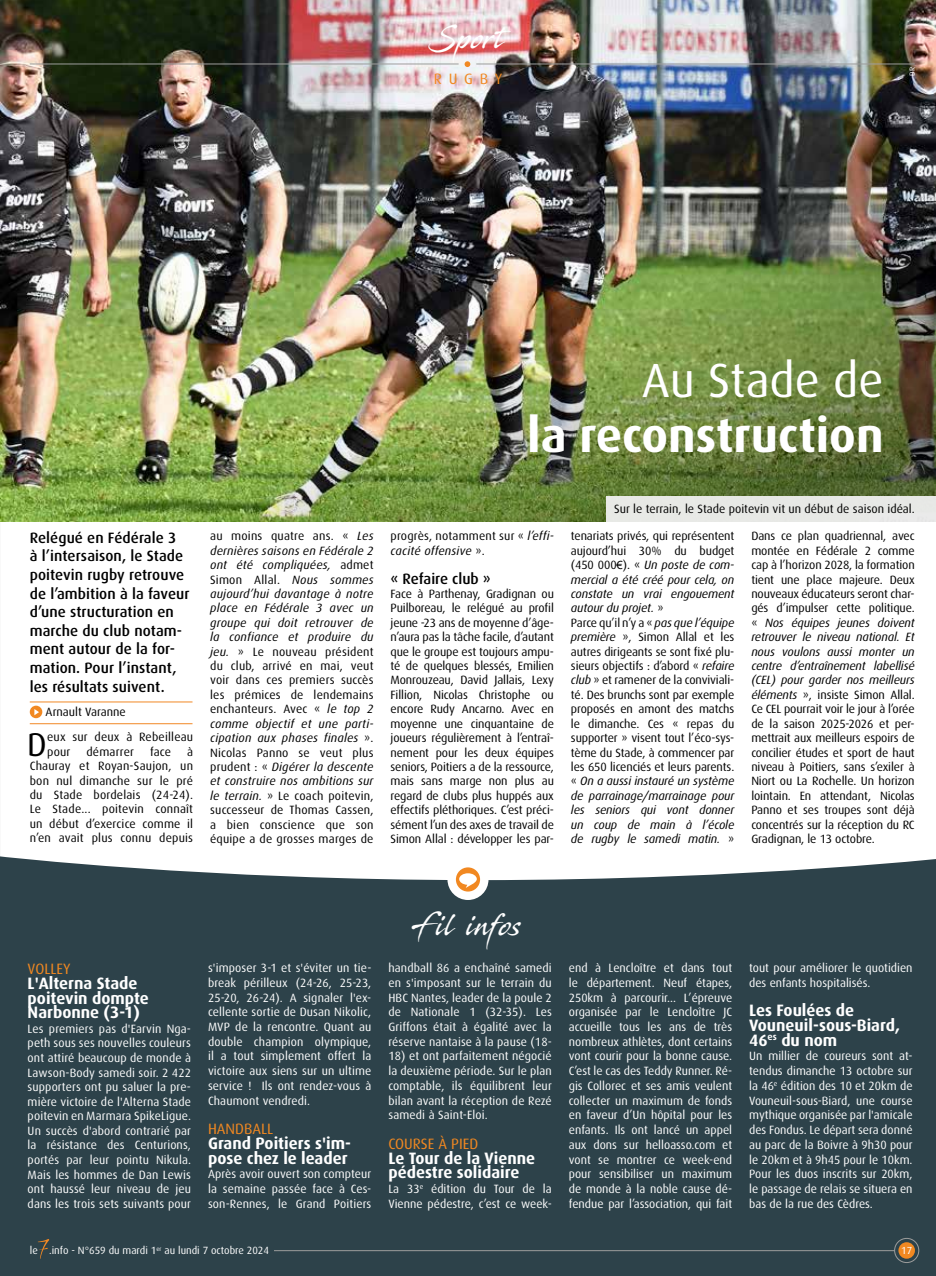
<style>
.page{position:relative;width:936px;height:1276px;background:#fff}
.page>*{position:absolute;margin:0;border:0;box-sizing:border-box;transform-origin:0 0}
.t1{font:700 48px "Dax";color:#fff}
.t2{font:48px "Dax";color:#fff}
.t3{font:33px "Dax";color:#000}
.t4{font:30px "Stingray";letter-spacing:.04em;color:#fff;scale:.74 1}
.t5{font:700 16.5px/14.7px "Dax";color:#fff}
.t6{font:500 15px/18.6px "Dax";letter-spacing:.005em;color:#000}
.t7{font:15px "Dax";color:#f18821}
.t8{font:12px/14.4px "Dax";letter-spacing:-.01em;color:#000;text-align:justify}
.t9{font:12px/14.7px "Dax";color:#fff;text-align:justify}
.t10{font:italic 12px/14.4px "Dax";letter-spacing:.015em;color:#000;text-align:justify}
.t11{font:12px/14.4px "Dax";letter-spacing:.015em;color:#000}
.t12{font:10.5px "Dax";color:#fff}
.t13{font:10.2px "Dax";color:#fff}
.t14{font:7.5px "Dax";color:#fff}
.s1{font-style:normal}
.s2{font-style:italic}
.s3{font-family:"Arial";font-size:11.25px}
</style>
<div class="page">
<img style="left:0;top:0;width:935px;height:101px">
<img style="left:0;top:101px;width:935px;height:421px">
<div style="left:0;top:856px;width:935px;height:420px;background:#2d424a"></div>
<hr style="left:30px;top:701px;width:162px;height:1px;background:#f18825">
<svg style="left:30px;top:705px;width:12px;height:13px"></svg>
<hr style="left:30px;top:723px;width:162px;height:1px;background:#f18825">
<div style="left:606px;top:496px;width:329px;height:26px;background:#e7e9e6"></div>
<hr style="left:30px;top:64px;width:428px;height:1px;background:#9d9d9c">
<hr style="left:476px;top:64px;width:438px;height:1px;background:#9d9d9c">
<svg style="left:464px;top:61px;width:6px;height:6px"></svg>
<div style="left:447px;top:859px;width:41px;height:41px;background:#fff;border-radius:50%"></div>
<svg style="left:456px;top:867px;width:24px;height:24px"></svg>
<div style="left:898px;top:1242px;width:16px;height:16px;background:#f18821;border-radius:50%"></div>
<div style="left:894px;top:1238px;width:24px;height:24px;border:1px solid #9d9d9c;border-radius:50%"></div>
<hr style="left:274px;top:1250px;width:620px;height:1px;background:#9d9d9c">
<svg style="left:38px;top:1238px;width:11px;height:20px"></svg>
<h3 class="t4" style="left:428px;top:18px;width:105px">Sport</h3>
<p class="t7" style="left:434px;top:71px;width:70px">RUGBY</p>
<p class="t14" style="left:907px;top:76px;width:10px;rotate:-90deg">DR</p>
<h1 class="t2" style="left:641px;top:354px;width:243px">Au Stade de</h1>
<h1 class="t1" style="left:527px;top:408px;width:358px">la reconstruction</h1>
<p class="t6" style="left:30px;top:528px;width:161px">Relégué en Fédérale 3<br>à l’intersaison, le Stade poitevin rugby retrouve de l’ambition à la faveur d’une structuration en marche du club notam&shy;ment autour de la for&shy;mation. Pour l’instant, les résultats suivent.</p>
<p class="t8" style="left:46px;top:705px;width:82px">Arnault Varanne</p>
<h2 class="t3" style="left:27px;top:726px;width:21px">D</h2>
<p class="t11" style="left:47px;top:730px;width:147px">eux sur deux à Rebeilleau pour</p>
<p class="t11" style="left:86px;top:744px;width:49px">démarrer</p>
<p class="t8" style="left:150px;top:744px;width:22px">face</p>
<p class="t8" style="left:30px;top:744px;width:165px;text-indent:157px">à Chauray et Royan-Saujon, un bon nul dimanche sur le pré du Stade bordelais (24-24).<br>Le Stade... poitevin connaît un début d’exercice comme il n’en avait plus connu depuis</p>
<p class="t10" style="left:210px;top:529px;width:165px"><span class="s1">au moins quatre ans. «</span> Les dernières saisons en Fédérale 2 ont été compliquées, <span class="s1">admet Simon Allal.</span> Nous sommes aujourd’hui davantage à notre place en Fédérale 3 avec un groupe qui doit retrouver de la confiance et produire du jeu. <span class="s1">» Le nouveau président du club, arrivé en mai, veut voir dans ces premiers succès les prémices de lendemains enchanteurs. Avec «</span> le top 2 comme objectif et une parti&shy;cipation aux phases finales <span class="s1">».<br>Nicolas Panno se veut plus prudent : «</span> Digérer la descente et construire nos ambitions sur le terrain. <span class="s1">» Le coach poitevin, successeur de Thomas Cassen, a bien conscience que son équipe a de grosses marges de</span></p>
<p class="t11" style="left:390px;top:529px;width:165px">progrès, notamment sur « <span class="s2">l’effi&shy;cacité offensive</span> ».</p>
<p class="t6" style="left:390px;top:569px;width:102px">« Refaire club »</p>
<p class="t8" style="left:390px;top:587px;width:165px">Face à Parthenay, Gradignan ou Puilboreau, le relégué au profil jeune -23 ans de moyenne d’âge&shy;n’aura pas la tâche facile, d’autant que le groupe est toujours ampu&shy;té de quelques blessés, Emilien Monrouzeau, David Jallais, Lexy Fillion, Nicolas Christophe ou encore Rudy Ancarno. Avec en moyenne une cinquantaine de joueurs régulièrement à l’entraî&shy;nement pour les deux équipes seniors, Poitiers a de la ressource, mais sans marge non plus au regard de clubs plus huppés aux effectifs pléthoriques. C’est préci&shy;sément l’un des axes de travail de Simon Allal : développer les par-</p>
<p class="t8" style="left:614px;top:501px;width:302px">Sur le terrain, le Stade poitevin vit un début de saison idéal.</p>
<p class="t8" style="left:571px;top:529px;width:165px;text-align:left">tenariats privés, qui représentent aujourd’hui 30% du budget (450 000<span class="s3">€</span>). « <span class="s2">Un poste de com&shy;mercial a été créé pour cela, on constate un vrai engouement autour du projet.</span> »<br>Parce qu’il n’y a « <span class="s2">pas que l’équipe première</span> », Simon Allal et les autres dirigeants se sont fixé plu&shy;sieurs objectifs : d’abord « <span class="s2">refaire club</span> » et ramener de la conviviali&shy;té. Des brunchs sont par exemple proposés en amont des matchs le dimanche. Ces « repas du supporter » visent tout l’éco-sys&shy;tème du Stade, à commencer par les 650 licenciés et leurs parents. « <span class="s2">On a aussi instauré un système de parrainage/marrainage pour les seniors qui vont donner un coup de main à l’école de rugby le samedi matin.</span> »</p>
<p class="t8" style="left:751px;top:529px;width:165px">Dans ce plan quadriennal, avec montée en Fédérale 2 comme cap à l’horizon 2028, la formation tient une place majeure. Deux nouveaux éducateurs seront char&shy;gés d’impulser cette politique. « <span class="s2">Nos équipes jeunes doivent retrouver le niveau national. Et nous voulons aussi monter un centre d’entraînement labellisé (CEL) pour garder nos meilleurs éléments</span> », insiste Simon Allal.<br>Ce CEL pourrait voir le jour à l’orée de la saison 2025-2026 et per&shy;mettrait aux meilleurs espoirs de concilier études et sport de haut niveau à Poitiers, sans s’exiler à Niort ou La Rochelle. Un horizon lointain. En attendant, Nicolas Panno et ses troupes sont déjà concentrés sur la réception du RC Gradignan, le 13 octobre.</p>
<p class="t7" style="left:28px;top:961px;width:44px">VOLLEY</p>
<h3 class="t5" style="left:28px;top:976px;width:123px">L'Alterna Stade poitevin dompte<br>Narbonne (3-1)</h3>
<p class="t9" style="left:28px;top:1021px;width:165px">Les premiers pas d'Earvin Nga&shy;peth sous ses nouvelles couleurs ont attiré beaucoup de monde à Lawson-Body samedi soir. 2 422 supporters ont pu saluer la pre&shy;mière victoire de l'Alterna Stade poitevin en Marmara SpikeLigue.<br>Un succès d'abord contrarié par la résistance des Centurions, portés par leur pointu Nikula.<br>Mais les hommes de Dan Lewis ont haussé leur niveau de jeu dans les trois sets suivants pour</p>
<p class="t9" style="left:208px;top:960px;width:165px">s'imposer 3-1 et s'éviter un tie&shy;break périlleux (24-26, 25-23, 25-20, 26-24). A signaler l'ex&shy;cellente sortie de Dusan Nikolic, MVP de la rencontre. Quant au double champion olympique, il a tout simplement offert la victoire aux siens sur un ultime service ! Ils ont rendez-vous à Chaumont vendredi.</p>
<p class="t7" style="left:208px;top:1120px;width:67px">HANDBALL</p>
<h3 class="t5" style="left:208px;top:1135px;width:144px">Grand Poitiers s'im&shy;pose chez le leader</h3>
<p class="t9" style="left:208px;top:1167px;width:165px">Après avoir ouvert son compteur la semaine passée face à Ces&shy;son-Rennes, le Grand Poitiers</p>
<h3 class="t4" style="left:413px;top:904px;width:148px">Fil infos</h3>
<p class="t9" style="left:388px;top:960px;width:165px">handball 86 a enchaîné samedi en s'imposant sur le terrain du HBC Nantes, leader de la poule 2 de Nationale 1 (32-35). Les Griffons était à égalité avec la réserve nantaise à la pause (18-</p>
<p class="t9" style="left:388px;top:1049px;width:165px">18) et ont parfaitement négocié la deuxième période. Sur le plan comptable, ils équilibrent leur bilan avant la réception de Rezé samedi à Saint-Eloi.</p>
<p class="t7" style="left:388px;top:1135px;width:91px">COURSE À PIED</p>
<h3 class="t5" style="left:388px;top:1150px;width:148px">Le Tour de la Vienne pédestre solidaire</h3>
<p class="t9" style="left:388px;top:1181px;width:165px">La 33<sup>e</sup> édition du Tour de la<br>Vienne pédestre, c’est ce week-</p>
<p class="t9" style="left:568px;top:960px;width:165px">end à Lencloître et dans tout le département. Neuf étapes, 250km à parcourir... L’épreuve organisée par le Lencloître JC accueille tous les ans de très nombreux athlètes, dont certains vont courir pour la bonne cause.<br>C’est le cas des Teddy Runner. Ré&shy;gis Collorec et ses amis veulent collecter un maximum de fonds en faveur d’Un hôpital pour les enfants. Ils ont lancé un appel aux dons sur helloasso.com et vont se montrer ce week-end pour sensibiliser un maximum de monde à la noble cause dé&shy;fendue par l’association, qui fait</p>
<p class="t9" style="left:749px;top:960px;width:165px">tout pour améliorer le quotidien des enfants hospitalisés.</p>
<h3 class="t5" style="left:749px;top:1003px;width:152px">Les Foulées de<br>Vouneuil-sous-Biard,<br>46<sup>es</sup> du nom</h3>
<p class="t9" style="left:749px;top:1049px;width:165px">Un millier de coureurs sont at&shy;tendus dimanche 13 octobre sur la 46<sup>e</sup> édition des 10 et 20km de Vouneuil-sous-Biard, une course mythique organisée par l'amicale des Fondus. Le départ sera donné au parc de la Boivre à 9h30 pour le 20km et à 9h45 pour le 10km.<br>Pour les duos inscrits sur 20km, le passage de relais se situera en bas de la rue des Cèdres.</p>
<p class="t12" style="left:30px;top:1244px;width:241px">le .info - N°659 du mardi 1<sup>er</sup> au lundi 7 octobre 2024</p>
<p class="t13" style="left:901px;top:1244px;width:12px">17</p>
</div>
